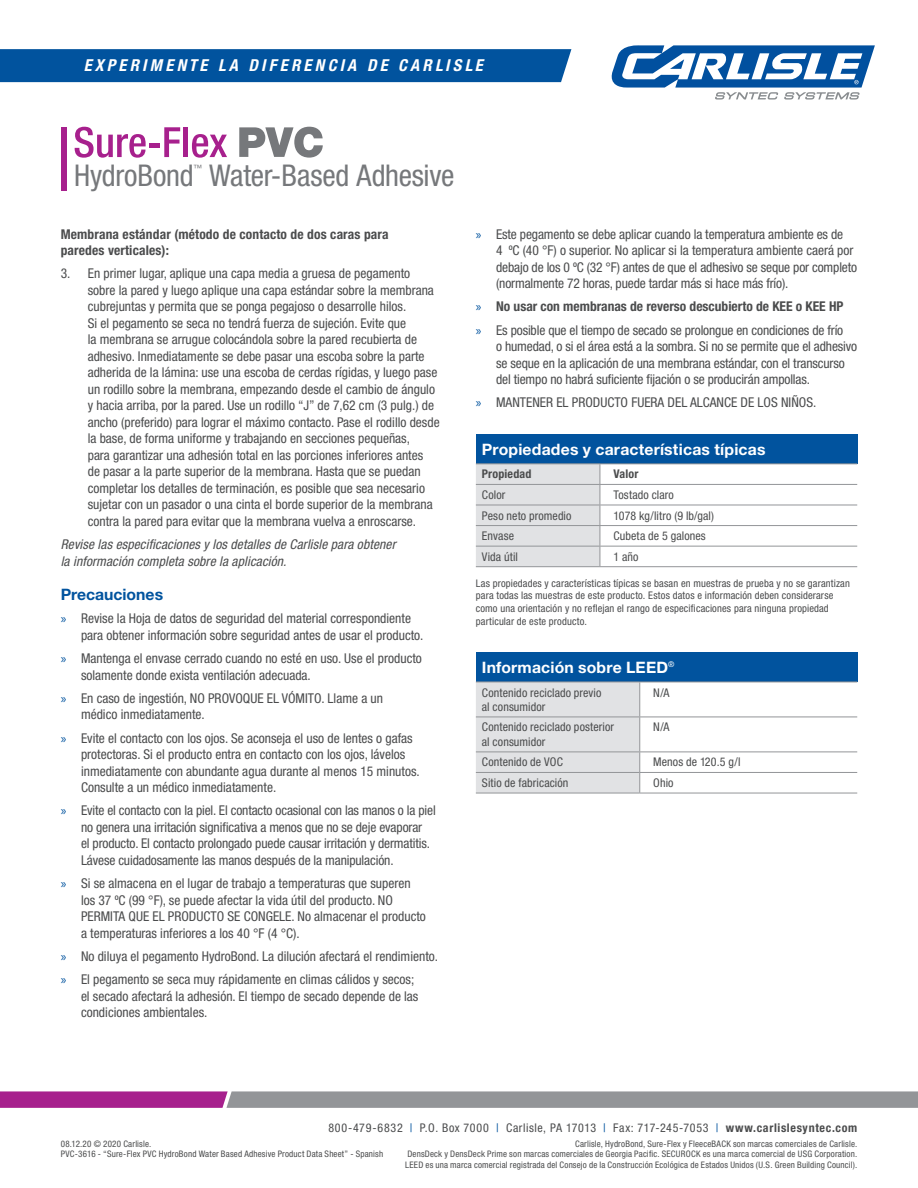
<style>
.page{position:relative;width:918px;height:1188px;background:#fff}
.page>*{position:absolute;margin:0;border:0;box-sizing:border-box;transform-origin:0 0}
.t1{font:condensed 30px "Helvetica Neue LT Std";letter-spacing:-.01em;color:#76787b}
.t2{font:italic 700 condensed 16.5px "Helvetica Neue LT Std";letter-spacing:.2em;color:#fff}
.t3{font:700 15.75px "Helvetica Neue LT Std";letter-spacing:.015em;color:#fff}
.t4{font:700 15.75px "Helvetica Neue LT Std";color:#01539e}
.t5{font:condensed 13.5px/16.5px "Helvetica Neue LT Std";color:#4b4c4d}
.t6{font:700 condensed 13.5px/16.5px "Helvetica Neue LT Std";letter-spacing:.01em;color:#4b4c4d}
.t7{font:italic condensed 13.5px/16.5px "Helvetica Neue LT Std";letter-spacing:.01em;color:#4b4c4d}
.t8{font:condensed 12px/14.4px "Helvetica Neue LT Std";letter-spacing:.01em;color:#4b4c4d}
.t9{font:condensed 12px "Helvetica Neue LT Std";letter-spacing:.05em;color:#4b4c4d}
.t10{font:700 condensed 12px "Helvetica Neue LT Std";letter-spacing:.015em;color:#4b4c4d}
.t11{font:condensed 10.5px/12.8px "Helvetica Neue LT Std";letter-spacing:.015em;color:#4b4c4d}
.t12{font:condensed 9px "Helvetica Neue LT Std";letter-spacing:.02em;color:#4b4c4d}
.t13{font:condensed 8.7px "Helvetica Neue LT Std";color:#76787b}
.s1{font-family:"Myriad Pro";font-stretch:normal;color:#01539e}
.s2{font-family:"Myriad Pro";font-weight:400;font-stretch:normal;color:#01539e}
.s3{color:#01539e}
.s4{font-weight:700}
</style>
<div class="page">
<div style="left:0;top:49px;width:571px;height:33px;background:#01539e"></div>
<svg style="left:612px;top:45px;width:263px;height:55px"></svg>
<svg style="left:0;top:1091px;width:918px;height:17px;background:#9b7d99"></svg>
<svg style="left:239px;top:127px;width:84px;height:31px"></svg>
<svg style="left:75px;top:127px;width:71px;height:31px"></svg>
<hr style="left:149px;top:143px;width:11px;height:4px;background:#a7208d">
<svg style="left:164px;top:127px;width:16px;height:30px"></svg>
<hr style="left:184px;top:127px;width:4px;height:30px;background:#a7208d">
<svg style="left:192px;top:134px;width:35px;height:24px"></svg>
<div style="left:61px;top:127px;width:6px;height:64px;background:#a7208d"></div>
<div style="left:476px;top:434px;width:381px;height:30px;background:#01539e"></div>
<hr style="left:476px;top:463px;width:124px;height:1px;background:#939598">
<hr style="left:600px;top:463px;width:257px;height:1px;background:#939598">
<hr style="left:600px;top:484px;width:257px;height:1px;background:#939598">
<hr style="left:600px;top:505px;width:257px;height:1px;background:#939598">
<hr style="left:600px;top:525px;width:257px;height:1px;background:#939598">
<hr style="left:600px;top:546px;width:257px;height:1px;background:#939598">
<svg style="left:476px;top:464px;width:125px;height:102px;background:#dddee0"></svg>
<hr style="left:476px;top:566px;width:124px;height:1px;background:#939598">
<hr style="left:600px;top:566px;width:257px;height:1px;background:#939598">
<div style="left:476px;top:652px;width:381px;height:30px;background:#01539e"></div>
<hr style="left:640px;top:682px;width:217px;height:1px;background:#939598">
<hr style="left:640px;top:717px;width:217px;height:1px;background:#939598">
<hr style="left:640px;top:752px;width:217px;height:1px;background:#939598">
<hr style="left:640px;top:772px;width:217px;height:1px;background:#939598">
<div style="left:476px;top:682px;width:164px;height:111px;background:#e1e2e4"></div>
<hr style="left:476px;top:793px;width:164px;height:1px;background:#939598">
<hr style="left:640px;top:793px;width:217px;height:1px;background:#939598">
<p class="t2" style="left:84px;top:55px;width:401px">EXPERIMENTE LA DIFERENCIA DE CARLISLE</p>
<p class="t1" style="left:74px;top:158px;width:121px">HydroBond</p>
<p class="t13" style="left:193px;top:163px;width:10px">™</p>
<p class="t1" style="left:209px;top:158px;width:247px">Water-Based Adhesive</p>
<p class="t6" style="left:61px;top:225px;width:329px">Membrana estándar (método de contacto de dos caras para paredes verticales):</p>
<p class="t5" style="left:88px;top:265px;width:353px;text-indent:-27px">3. En primer lugar, aplique una capa media a gruesa de pegamento sobre la pared y luego aplique una capa estándar sobre la membrana cubrejuntas y permita que se ponga pegajoso o desarrolle hilos.<br>Si el pegamento se seca no tendrá fuerza de sujeción. Evite que<br>la membrana se arrugue colocándola sobre la pared recubierta de adhesivo. Inmediatamente se debe pasar una escoba sobre la parte adherida de la lámina: use una escoba de cerdas rígidas, y luego pase un rodillo sobre la membrana, empezando desde el cambio de ángulo y hacia arriba, por la pared. Use un rodillo “J” de 7,62 cm (3 pulg.) de ancho (preferido) para lograr el máximo contacto. Pase el rodillo desde la base, de forma uniforme y trabajando en secciones pequeñas,<br>para garantizar una adhesión total en las porciones inferiores antes<br>de pasar a la parte superior de la membrana. Hasta que se puedan completar los detalles de terminación, es posible que sea necesario sujetar con un pasador o una cinta el borde superior de la membrana contra la pared para evitar que la membrana vuelva a enroscarse.</p>
<p class="t7" style="left:61px;top:536px;width:337px">Revise las especificaciones y los detalles de Carlisle para obtener la información completa sobre la aplicación.</p>
<p class="t4" style="left:61px;top:585px;width:104px">Precauciones</p>
<p class="t5" style="left:81px;top:610px;width:344px;text-indent:-20px"><span class="s1">»</span> Revise la Hoja de datos de seguridad del material correspondiente para obtener información sobre seguridad antes de usar el producto.</p>
<p class="t5" style="left:81px;top:650px;width:342px;text-indent:-20px"><span class="s1">»</span> Mantenga el envase cerrado cuando no esté en uso. Use el producto solamente donde exista ventilación adecuada.</p>
<p class="t5" style="left:81px;top:690px;width:304px;text-indent:-20px"><span class="s1">»</span> En caso de ingestión, NO PROVOQUE EL VÓMITO. Llame a un médico inmediatamente.</p>
<p class="t5" style="left:81px;top:729px;width:340px;text-indent:-20px"><span class="s1">»</span> Evite el contacto con los ojos. Se aconseja el uso de lentes o gafas protectoras. Si el producto entra en contacto con los ojos, lávelos inmediatamente con abundante agua durante al menos 15 minutos.<br>Consulte a un médico inmediatamente.</p>
<p class="t5" style="left:81px;top:802px;width:356px;text-indent:-20px"><span class="s1">»</span> Evite el contacto con la piel. El contacto ocasional con las manos o la piel no genera una irritación significativa a menos que no se deje evaporar<br>el producto. El contacto prolongado puede causar irritación y dermatitis.<br>Lávese cuidadosamente las manos después de la manipulación.</p>
<p class="t5" style="left:81px;top:875px;width:346px;text-indent:-20px"><span class="s1">»</span> Si se almacena en el lugar de trabajo a temperaturas que superen los 37 ºC (99 °F), se puede afectar la vida útil del producto. NO PERMITA QUE EL PRODUCTO SE CONGELE. No almacenar el producto a temperaturas inferiores a los 40 °F (4 °C).</p>
<p class="t5" style="left:61px;top:948px;width:379px"><span class="s1">»</span> No diluya el pegamento HydroBond. La dilución afectará el rendimiento.</p>
<p class="t5" style="left:81px;top:971px;width:339px;text-indent:-20px"><span class="s1">»</span> El pegamento se seca muy rápidamente en climas cálidos y secos; el secado afectará la adhesión. El tiempo de secado depende de las condiciones ambientales.</p>
<p class="t5" style="left:496px;top:225px;width:363px;text-indent:-20px"><span class="s1">»</span> Este pegamento se debe aplicar cuando la temperatura ambiente es de<br>4 ºC (40 °F) o superior. No aplicar si la temperatura ambiente caerá por debajo de los 0 ºC (32 °F) antes de que el adhesivo se seque por completo (normalmente 72 horas, puede tardar más si hace más frío).</p>
<p class="t6" style="left:476px;top:298px;width:369px"><span class="s2">»</span> No usar con membranas de reverso descubierto de KEE o KEE HP</p>
<p class="t5" style="left:496px;top:321px;width:363px;text-indent:-20px"><span class="s1">»</span> Es posible que el tiempo de secado se prolongue en condiciones de frío<br>o humedad, o si el área está a la sombra. Si no se permite que el adhesivo se seque en la aplicación de una membrana estándar, con el transcurso del tiempo no habrá suficiente fijación o se producirán ampollas.</p>
<p class="t5" style="left:476px;top:394px;width:342px"><span class="s1">»</span> MANTENER EL PRODUCTO FUERA DEL ALCANCE DE LOS NIÑOS.</p>
<p class="t3" style="left:482px;top:439px;width:285px">Propiedades y características típicas</p>
<p class="t10" style="left:482px;top:467px;width:51px">Propiedad</p>
<p class="t10" style="left:613px;top:467px;width:26px">Valor</p>
<p class="t8" style="left:482px;top:487px;width:25px">Color</p>
<p class="t8" style="left:613px;top:487px;width:62px">Tostado claro</p>
<p class="t8" style="left:482px;top:508px;width:91px">Peso neto promedio</p>
<p class="t8" style="left:613px;top:508px;width:102px">1078 kg/litro (9 lb/gal)</p>
<p class="t8" style="left:482px;top:529px;width:34px">Envase</p>
<p class="t8" style="left:613px;top:529px;width:94px">Cubeta de 5 galones</p>
<p class="t8" style="left:482px;top:549px;width:38px">Vida útil</p>
<p class="t8" style="left:613px;top:549px;width:27px">1 año</p>
<p class="t11" style="left:476px;top:576px;width:376px">Las propiedades y características típicas se basan en muestras de prueba y no se garantizan para todas las muestras de este producto. Estos datos e información deben considerarse como una orientación y no reflejan el rango de especificaciones para ninguna propiedad particular de este producto.</p>
<p class="t3" style="left:482px;top:657px;width:194px">Información sobre LEED<sup>®</sup></p>
<p class="t8" style="left:482px;top:685px;width:121px">Contenido reciclado previo al consumidor</p>
<p class="t8" style="left:653px;top:685px;width:18px">N/A</p>
<p class="t8" style="left:482px;top:720px;width:134px">Contenido reciclado posterior al consumidor</p>
<p class="t8" style="left:653px;top:720px;width:18px">N/A</p>
<p class="t8" style="left:482px;top:755px;width:83px">Contenido de VOC</p>
<p class="t8" style="left:653px;top:755px;width:89px">Menos de 120.5 g/l</p>
<p class="t8" style="left:482px;top:776px;width:88px">Sitio de fabricación</p>
<p class="t8" style="left:653px;top:776px;width:22px">Ohio</p>
<p class="t9" style="left:328px;top:1121px;width:530px">800-479-6832 <span class="s3">|</span> P.O. Box 7000 <span class="s3">|</span> Carlisle, PA 17013 <span class="s3">|</span> Fax: 717-245-7053 <span class="s3">|</span> <span class="s4">www.carlislesyntec.com</span></p>
<p class="t12" style="left:61px;top:1138px;width:92px">08.12.20 © 2020 Carlisle.</p>
<p class="t12" style="left:61px;top:1149px;width:324px">PVC-3616 - “Sure-Flex PVC HydroBond Water Based Adhesive Product Data Sheet” - Spanish</p>
<p class="t12" style="left:575px;top:1138px;width:284px">Carlisle, HydroBond, Sure-Flex y FleeceBACK son marcas comerciales de Carlisle.</p>
<p class="t12" style="left:407px;top:1149px;width:451px">DensDeck y DensDeck Prime son marcas comerciales de Georgia Pacific. SECUROCK es una marca comercial de USG Corporation.</p>
<p class="t12" style="left:405px;top:1159px;width:454px">LEED es una marca comercial registrada del Consejo de la Construcción Ecológica de Estados Unidos (U.S. Green Building Council).</p>
</div>
